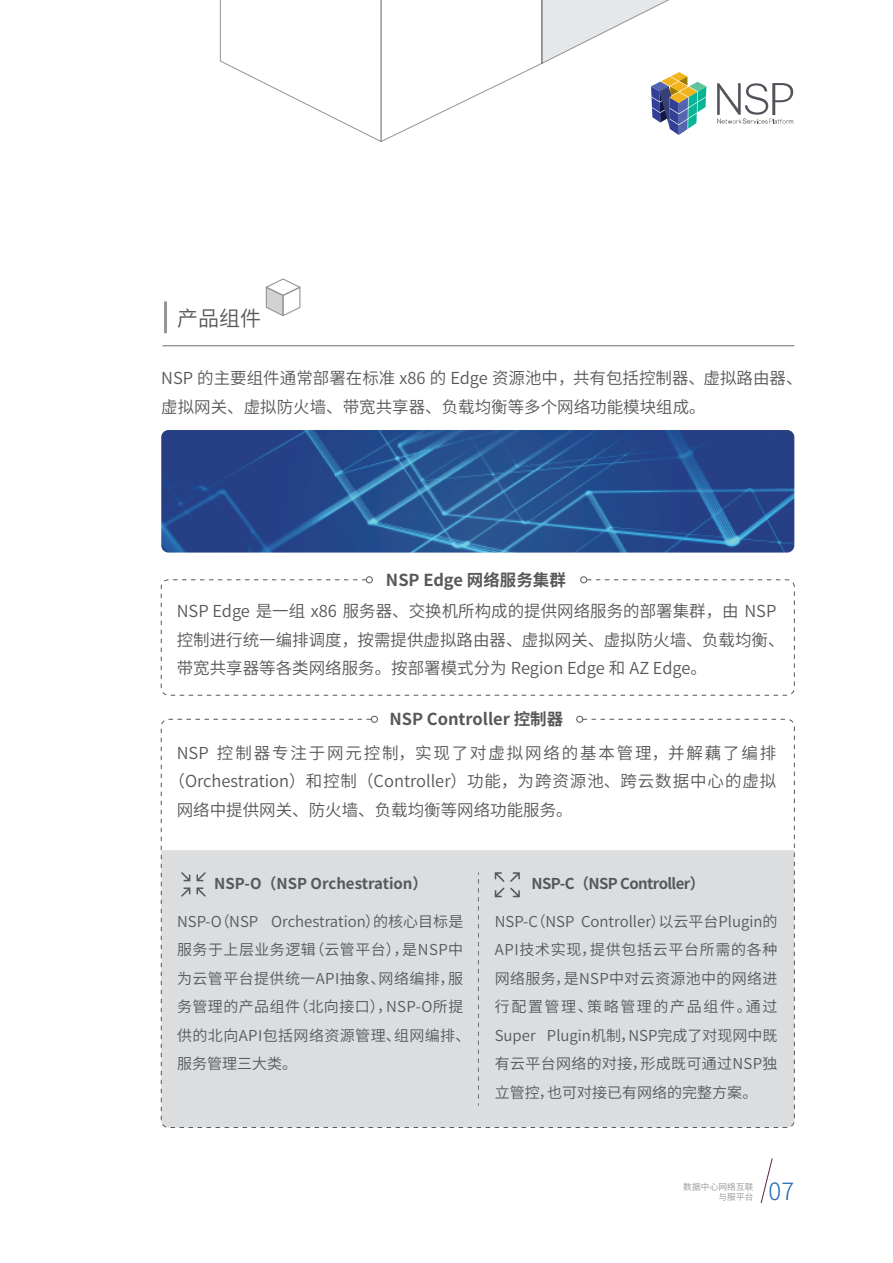
<style>
.page{position:relative;width:893px;height:1263px;background:#fff}
.page>*{position:absolute;margin:0;border:0;box-sizing:border-box;transform-origin:0 0}
.t1{font:300 23.7px "Source Han Sans CN";color:#1d64b1}
.t2{font:21px "Source Han Sans CN";color:#57585a}
.t3{font:16.5px/28.5px "Source Han Sans CN";color:#57585a}
.t4{font:16.5px "Source Han Sans CN";letter-spacing:.11em;color:#57585a}
.t5{font:700 16.5px "Source Han Sans CN";color:#57585a}
.t6{font:15px/28.5px "Source Han Sans CN";letter-spacing:.02em;color:#57585a;text-align:justify}
.t7{font:700 15px "Source Han Sans CN";color:#57585a}
.t8{font:700 15px "Source Han Sans CN";letter-spacing:-.025em;color:#57585a}
.t9{font:8.7px/10.5px "Source Han Sans CN";letter-spacing:.01em;color:#939598;text-align:right}
</style>
<div class="page">
<div style="left:162px;top:850px;width:631px;height:277px;background:#dcdddf"></div>
<img style="left:161px;top:430px;width:633px;height:123px">
<div style="left:161px;top:579px;width:634px;height:117px;border:1px dashed #57585a;border-radius:7px"></div>
<hr style="left:164px;top:301px;width:3px;height:32px;background:#939598">
<svg style="left:760px;top:1158px;width:13px;height:45px"></svg>
<hr style="left:162px;top:345px;width:632px;height:1px;background:#6c6d70">
<svg style="left:478px;top:872px;width:1px;height:233px"></svg>
<svg style="left:265px;top:278px;width:36px;height:39px"></svg>
<div style="left:369px;top:566px;width:215px;height:28px;background:#fff"></div>
<div style="left:366px;top:576px;width:7px;height:7px;border:1px solid #57585a;border-radius:50%"></div>
<div style="left:580px;top:576px;width:7px;height:7px;border:1px solid #57585a;border-radius:50%"></div>
<svg style="left:181px;top:872px;width:25px;height:25px"></svg>
<svg style="left:495px;top:872px;width:25px;height:25px"></svg>
<svg style="left:220px;top:0;width:486px;height:142px"></svg>
<svg style="left:717px;top:83px;width:76px;height:41px"></svg>
<div style="left:371px;top:716px;width:7px;height:7px;border:1px solid #57585a;border-radius:50%"></div>
<div style="left:576px;top:716px;width:7px;height:7px;border:1px solid #57585a;border-radius:50%"></div>
<h2 class="t2" style="left:177px;top:306px;width:85px">产品组件</h2>
<p class="t3" style="left:161px;top:364px;width:643px">NSP 的主要组件通常部署在标准 x86 的 Edge 资源池中，共有包括控制器、虚拟路由器、虚拟网关、虚拟防火墙、带宽共享器、负载均衡等多个网络功能模块组成。</p>
<p class="t5" style="left:386px;top:571px;width:181px">NSP Edge 网络服务集群</p>
<p class="t3" style="left:177px;top:597px;width:609px">NSP Edge 是一组 x86 服务器、交换机所构成的提供网络服务的部署集群，由 NSP控制进行统一编排调度，按需提供虚拟路由器、虚拟网关、虚拟防火墙、负载均衡、带宽共享器等各类网络服务。按部署模式分为 Region Edge 和 AZ Edge。</p>
<p class="t5" style="left:389px;top:710px;width:175px">NSP Controller 控制器</p>
<p class="t4" style="left:177px;top:743px;width:601px">NSP 控制器专注于网元控制，实现了对虚拟网络的基本管理，并解藕了编排</p>
<p class="t3" style="left:169px;top:767px;width:609px">（Orchestration）和控制（Controller）功能，为跨资源池、跨云数据中心的虚拟</p>
<p class="t3" style="left:177px;top:796px;width:397px">网络中提供网关、防火墙、负载均衡等网络功能服务。</p>
<p class="t7" style="left:214px;top:875px;width:215px">NSP-O（NSP Orchestration）</p>
<p class="t8" style="left:532px;top:875px;width:175px">NSP-C（NSP Controller）</p>
<p class="t6" style="left:177px;top:907px;width:295px;text-align:left">NSP-O（NSP Orchestration）的核心目标是服务于上层业务逻辑（云管平台），是NSP中为云管平台提供统一API抽象、网络编排，服务管理的产品组件（北向接口），NSP-O所提供的北向API包括网络资源管理、组网编排、服务管理三大类。</p>
<p class="t6" style="left:495px;top:907px;width:284px">NSP-C（NSP Controller）以云平台Plugin的API技术实现，提供包括云平台所需的各种网络服务，是NSP中对云资源池中的网络进行配置管理、策略管理的产品组件。通过Super Plugin机制，NSP完成了对现网中既有云平台网络的对接，形成既可通过NSP独立管控，也可对接已有网络的完整方案。</p>
<p class="t9" style="left:683px;top:1181px;width:72px">数据中心网络互联与服平台</p>
<h1 class="t1" style="left:769px;top:1178px;width:27px">07</h1>
</div>
